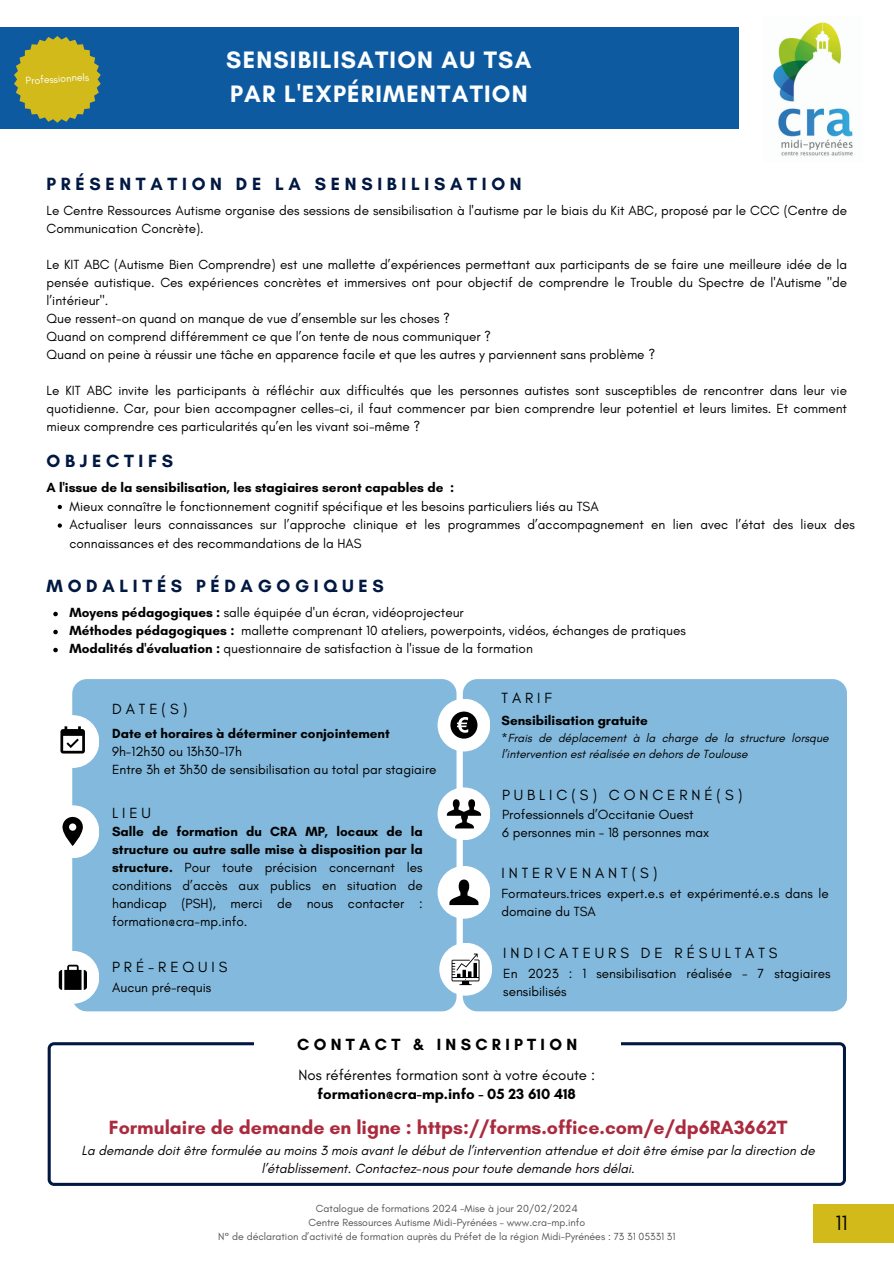
<style>
.page{position:relative;width:894px;height:1264px;background:#fff}
.page>*{position:absolute;margin:0;border:0;box-sizing:border-box;transform-origin:0 0}
.t1{font:700 24.15px/33.8px "Glacial Indifference";letter-spacing:.05em;color:#feffff}
.t2{font:21px "Glacial Indifference";color:#000}
.t3{font:700 19.5px "Glacial Indifference";color:#ab2b3e}
.t4{font:700 18px "Glacial Indifference";letter-spacing:.26em;color:#001842}
.t5{font:700 16.5px "Glacial Indifference";letter-spacing:.26em;color:#000}
.t6{font:15px "Glacial Indifference";letter-spacing:.26em;color:#000}
.t7{font:15px "Glacial Indifference";color:#000}
.t8{font:700 15px "Glacial Indifference";color:#000}
.t9{font:13.5px/18px "Glacial Indifference";color:#000}
.t10{font:italic 13.5px/18px "Glacial Indifference";color:#000;text-align:center}
.t11{font:700 13.5px "Glacial Indifference";color:#000}
.t12{font:italic 12px/16px "Glacial Indifference";color:#000}
.t13{font:10.5px/14px "Glacial Indifference";color:#545454;text-align:center}
.t14{font:10.5px "Glacial Indifference";color:#fff}
.s1{font-weight:700}
</style>
<div class="page">
<img style="left:773px;top:22px;width:80px;height:134px">
<div style="left:0;top:27px;width:738px;height:102px;background:#0e5aa1"></div>
<svg style="left:53px;top:611px;width:5px;height:5px"></svg>
<svg style="left:53px;top:629px;width:5px;height:5px"></svg>
<svg style="left:53px;top:647px;width:5px;height:5px"></svg>
<svg style="left:14px;top:36px;width:87px;height:87px"></svg>
<div style="left:72px;top:679px;width:384px;height:332px;background:#82b9dc;border-radius:15px"></div>
<div style="left:462px;top:679px;width:384px;height:332px;background:#82b9dc;border-radius:15px"></div>
<div style="left:46px;top:805px;width:53px;height:53px;background:#fff;border-radius:50%"></div>
<svg style="left:62px;top:817px;width:21px;height:29px"></svg>
<div style="left:437px;top:698px;width:53px;height:53px;background:#fff;border-radius:50%"></div>
<div style="left:450px;top:711px;width:27px;height:27px;background:#000;border-radius:50%"></div>
<svg style="left:456px;top:717px;width:12px;height:15px"></svg>
<div style="left:46px;top:950px;width:53px;height:53px;background:#fff;border-radius:50%"></div>
<svg style="left:59px;top:964px;width:28px;height:25px"></svg>
<div style="left:437px;top:865px;width:53px;height:53px;background:#fff;border-radius:50%"></div>
<svg style="left:449px;top:879px;width:29px;height:26px"></svg>
<div style="left:46px;top:715px;width:53px;height:53px;background:#fff;border-radius:50%"></div>
<svg style="left:60px;top:726px;width:25px;height:27px"></svg>
<div style="left:437px;top:787px;width:53px;height:53px;background:#fff;border-radius:50%"></div>
<svg style="left:446px;top:799px;width:35px;height:29px"></svg>
<div style="left:439px;top:942px;width:53px;height:53px;background:#fff;border-radius:50%"></div>
<svg style="left:451px;top:953px;width:28px;height:32px"></svg>
<svg style="left:58px;top:505px;width:4px;height:4px"></svg>
<svg style="left:58px;top:523px;width:4px;height:4px"></svg>
<div style="left:813px;top:1204px;width:80px;height:39px;background:#d1ba1a"></div>
<svg style="left:48px;top:1042px;width:797px;height:143px"></svg>
<div style="left:254px;top:1036px;width:366px;height:38px;background:#fff"></div>
<p class="t14" style="left:25px;top:75px;width:65px;rotate:-4deg">Professionnels</p>
<h1 class="t1" style="left:226px;top:42px;width:306px">SENSIBILISATION AU TSA<br>PAR L'EXPÉRIMENTATION</h1>
<h3 class="t4" style="left:46px;top:173px;width:476px">PRÉSENTATION DE LA SENSIBILISATION</h3>
<p class="t9" style="left:46px;top:201px;width:801px">Le Centre Ressources Autisme organise des sessions de sensibilisation à l'autisme par le biais du Kit ABC, proposé par le CCC (Centre de<br>Communication Concrète).</p>
<p class="t9" style="left:46px;top:255px;width:801px">Le KIT ABC (Autisme Bien Comprendre) est une mallette d’expériences permettant aux participants de se faire une meilleure idée de la pensée autistique. Ces expériences concrètes et immersives ont pour objectif de comprendre le Trouble du Spectre de l'Autisme "de l’intérieur".<br>Que ressent-on quand on manque de vue d’ensemble sur les choses ?<br>Quand on comprend différemment ce que l’on tente de nous communiquer ?<br>Quand on peine à réussir une tâche en apparence facile et que les autres y parviennent sans problème ?</p>
<p class="t9" style="left:46px;top:381px;width:801px;text-align:justify">Le KIT ABC invite les participants à réfléchir aux difficultés que les personnes autistes sont susceptibles de rencontrer dans leur vie quotidienne. Car, pour bien accompagner celles-ci, il faut commencer par bien comprendre leur potentiel et leurs limites. Et comment mieux comprendre ces particularités qu’en les vivant soi-même ?</p>
<h3 class="t4" style="left:46px;top:450px;width:128px">OBJECTIFS</h3>
<p class="t11" style="left:46px;top:479px;width:409px">A l'issue de la sensibilisation, les stagiaires seront capables de :</p>
<p class="t9" style="left:69px;top:496px;width:786px;line-height:18.6px">Mieux connaître le fonctionnement cognitif spécifique et les besoins particuliers liés au TSA<br>Actualiser leurs connaissances sur l’approche clinique et les programmes d’accompagnement en lien avec l’état des lieux des connaissances et des recommandations de la HAS</p>
<h3 class="t4" style="left:46px;top:575px;width:339px">MODALITÉS PÉDAGOGIQUES</h3>
<p class="t9" style="left:69px;top:603px;width:617px"><span class="s1">Moyens pédagogiques :</span> salle équipée d'un écran, vidéoprojecteur<br><span class="s1">Méthodes pédagogiques :</span> mallette comprenant 10 ateliers, powerpoints, vidéos, échanges de pratiques<br><span class="s1">Modalités d'évaluation :</span> questionnaire de satisfaction à l'issue de la formation</p>
<p class="t6" style="left:112px;top:699px;width:77px">DATE(S)</p>
<p class="t11" style="left:112px;top:725px;width:279px">Date et horaires à déterminer conjointement</p>
<p class="t9" style="left:112px;top:742px;width:326px">9h-12h30 ou 13h30-17h<br>Entre 3h et 3h30 de sensibilisation au total par stagiaire</p>
<p class="t6" style="left:112px;top:804px;width:40px">LIEU</p>
<p class="t9" style="left:112px;top:822px;width:312px;text-align:justify"><span class="s1">Salle de formation du CRA MP, locaux de la structure ou autre salle mise à disposition par la structure.</span> Pour toute précision concernant les conditions d’accès aux publics en situation de handicap (PSH), merci de nous contacter : formation@cra-mp.info.</p>
<p class="t6" style="left:112px;top:957px;width:117px">PRÉ-REQUIS</p>
<p class="t9" style="left:112px;top:977px;width:101px">Aucun pré-requis</p>
<p class="t6" style="left:501px;top:689px;width:52px">TARIF</p>
<p class="t11" style="left:501px;top:711px;width:148px">Sensibilisation gratuite</p>
<p class="t12" style="left:501px;top:729px;width:329px">*Frais de déplacement à la charge de la structure lorsque l’intervention est réalisée en dehors de Toulouse</p>
<p class="t6" style="left:502px;top:785px;width:242px">PUBLIC(S) CONCERNÉ(S)</p>
<p class="t9" style="left:502px;top:805px;width:208px;line-height:18.5px">Professionnels d’Occitanie Ouest<br>6 personnes min - 18 personnes max</p>
<p class="t6" style="left:501px;top:863px;width:157px">INTERVENANT(S)</p>
<p class="t9" style="left:501px;top:883px;width:329px;line-height:18.6px">Formateurs.trices expert.e.s et expérimenté.e.s dans le domaine du TSA</p>
<p class="t6" style="left:503px;top:943px;width:276px">INDICATEURS DE RÉSULTATS</p>
<p class="t9" style="left:503px;top:963px;width:329px;line-height:18.6px">En 2023 : 1 sensibilisation réalisée - 7 stagiaires sensibilisés</p>
<p class="t5" style="left:297px;top:1034px;width:281px">CONTACT &amp; INSCRIPTION</p>
<p class="t7" style="left:298px;top:1065px;width:298px">Nos référentes formation sont à votre écoute :</p>
<p class="t8" style="left:317px;top:1084px;width:260px">formation@cra-mp.info - 05 23 610 418</p>
<h3 class="t3" style="left:109px;top:1115px;width:680px">Formulaire de demande en ligne : https://forms.office.com/e/dp6RA3662T</h3>
<p class="t10" style="left:81px;top:1141px;width:734px">La demande doit être formulée au moins 3 mois avant le début de l’intervention attendue et doit être émise par la direction de l’établissement. Contactez-nous pour toute demande hors délai.</p>
<p class="t13" style="left:316px;top:1201px;width:263px">Catalogue de formations 2024 -Mise à jour 20/02/2024</p>
<p class="t13" style="left:218px;top:1214px;width:458px">Centre Ressources Autisme Midi-Pyrénées – www.cra-mp.info<br>N° de déclaration d’activité de formation auprès du Préfet de la région Midi-Pyrénées : 73 31 05331 31</p>
<h2 class="t2" style="left:835px;top:1210px;width:14px">11</h2>
</div>
